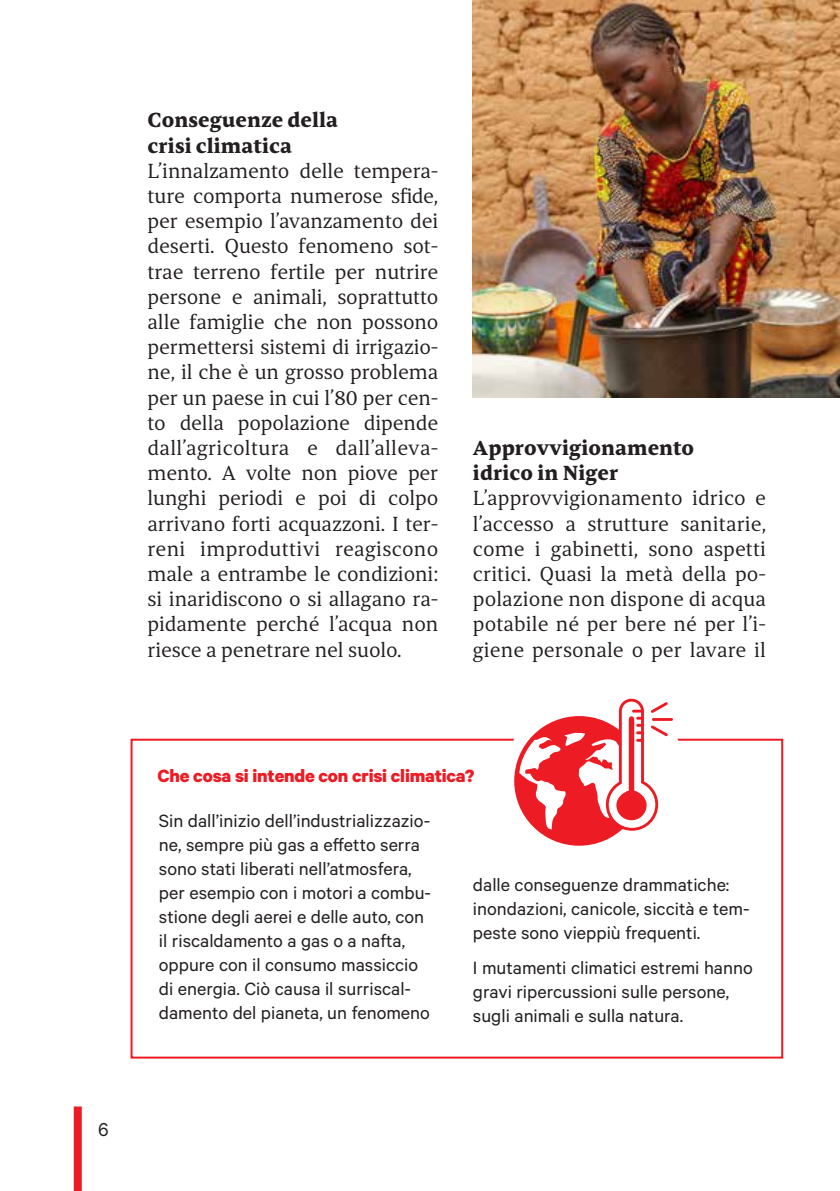
<style>
.page{position:relative;width:840px;height:1191px;background:#fff}
.page>*{position:absolute;margin:0;border:0;box-sizing:border-box;transform-origin:0 0}
.t1{font:21px/25.2px "Torrent";letter-spacing:-.01em;color:#231f20;text-align:justify}
.t2{font:700 21px/25.2px "Torrent";color:#231f20}
.t3{font:21px "Calibre";color:#231f20}
.t4{font:20px/24px "Calibre";color:#231f20}
.t5{font:700 20px "Calibre";letter-spacing:-.01em;color:#ed1c24}
</style>
<div class="page">
<div style="left:130px;top:738px;width:652px;height:320px;border:2px solid #ed1c24"></div>
<img style="left:472px;top:0;width:367px;height:397px">
<div style="left:504px;top:689px;width:183px;height:182px;background:#fff;border-radius:50%"></div>
<div style="left:516px;top:718px;width:125px;height:125px;background:#ed1c24;border-radius:50%"></div>
<hr style="left:653px;top:718px;width:18px;height:3px;background:#ed1c24">
<svg style="left:518px;top:698px;width:152px;height:134px"></svg>
<div style="left:74px;top:1106px;width:8px;height:85px;background:#ed1c24"></div>
<p class="t2" style="left:147px;top:108px;width:192px">Conseguenze della crisi climatica</p>
<p class="t1" style="left:147px;top:158px;width:292px">L’innalzamento delle tempera&shy;ture comporta numerose sfide, per esempio l’avanzamento dei deserti. Questo fenomeno sot&shy;trae terreno fertile per nutrire persone e animali, soprattutto alle famiglie che non possono permettersi sistemi di irrigazio&shy;ne, il che è un grosso problema per un paese in cui l’80 per cen&shy;to della popolazione dipende dall’agricoltura e dall’alleva&shy;mento. A volte non piove per lunghi periodi e poi di colpo arrivano forti acquazzoni. I ter&shy;reni improduttivi reagiscono male a entrambe le condizioni: si inaridiscono o si allagano ra&shy;pidamente perché l’acqua non riesce a penetrare nel suolo.</p>
<p class="t2" style="left:472px;top:435px;width:223px">Approvvigionamento idrico in Niger</p>
<p class="t1" style="left:472px;top:485px;width:294px">L’approvvigionamento idrico e l’accesso a strutture sanitarie, come i gabinetti, sono aspetti critici. Quasi la metà della po&shy;polazione non dispone di acqua potabile né per bere né per l’i&shy;giene personale o per lavare il</p>
<p class="t3" style="left:98px;top:1116px;width:12px">6</p>
<p class="t5" style="left:157px;top:763px;width:318px">Che cosa si intende con crisi climatica?</p>
<p class="t4" style="left:159px;top:808px;width:273px">Sin dall’inizio dell’industrializzazio&shy;ne, sempre più gas a effetto serra sono stati liberati nell’atmosfera, per esempio con i motori a combu&shy;stione degli aerei e delle auto, con il riscaldamento a gas o a nafta, oppure con il consumo massiccio di energia. Ciò causa il surriscal&shy;damento del pianeta, un fenomeno</p>
<p class="t4" style="left:472px;top:871px;width:278px">dalle conseguenze drammatiche: inondazioni, canicole, siccità e tem&shy;peste sono vieppiù frequenti.</p>
<p class="t4" style="left:472px;top:955px;width:281px">I mutamenti climatici estremi hanno gravi ripercussioni sulle persone, sugli animali e sulla natura.</p>
</div>
